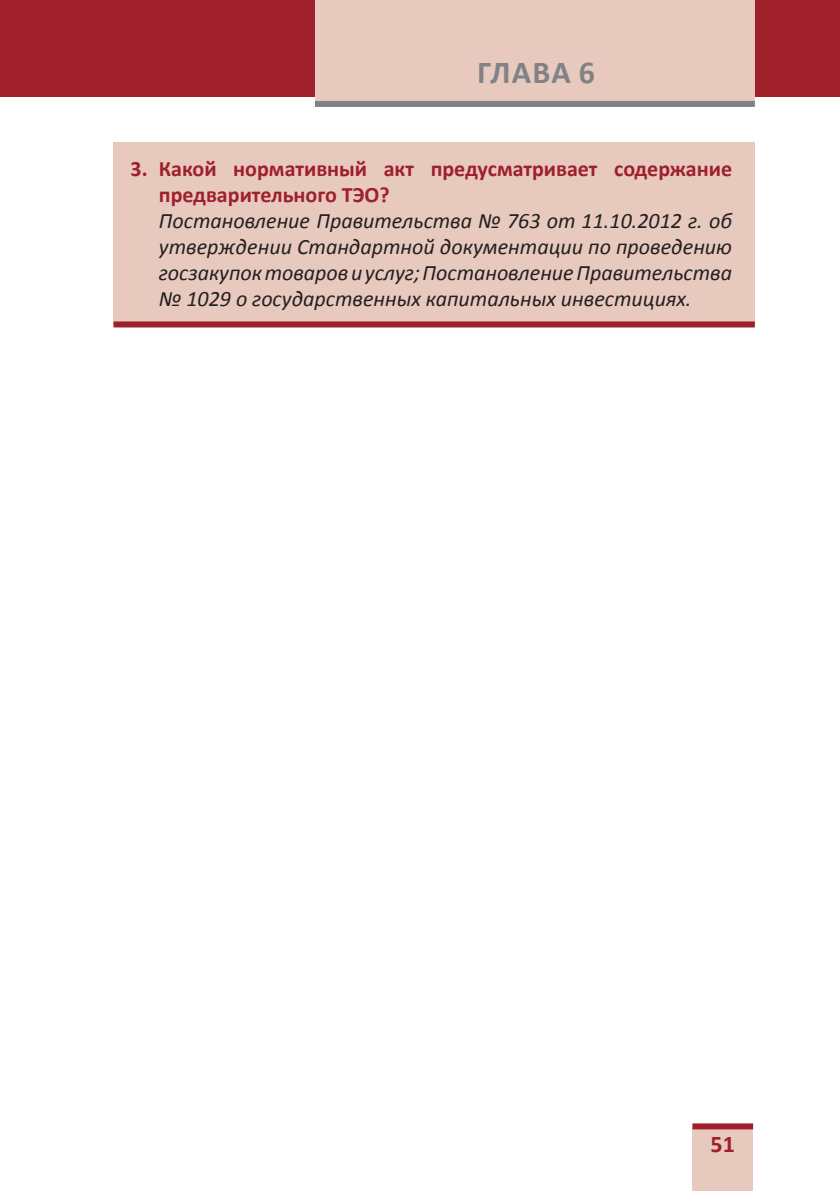
<style>
.page{position:relative;width:840px;height:1191px;background:#fff}
.page>*{position:absolute;margin:0;border:0;box-sizing:border-box;transform-origin:0 0}
.t1{font:700 32px "Calibri";color:#808285}
.t2{font:700 24px "Calibri";color:#9f1f2b}
.t3{font:italic 22px/26px "Calibri";color:#231f20;text-align:justify}
.t4{font:700 22px/26px "Calibri";color:#9f1f2b}
</style>
<div class="page">
<div style="left:0;top:0;width:839px;height:96px;background:#9f1f2b"></div>
<div style="left:315px;top:0;width:439px;height:103px;background:#e7c9be"></div>
<div style="left:315px;top:101px;width:439px;height:6px;background:#808285"></div>
<div style="left:692px;top:1127px;width:60px;height:64px;background:#e7c9be"></div>
<div style="left:692px;top:1123px;width:60px;height:6px;background:#9f1f2b"></div>
<div style="left:113px;top:142px;width:641px;height:182px;background:#e7c9be"></div>
<div style="left:113px;top:321px;width:641px;height:6px;background:#9f1f2b"></div>
<h1 class="t1" style="left:477px;top:52px;width:119px">глава 6</h1>
<p class="t4" style="left:159px;top:156px;width:574px;text-indent:-28px">3. Какой нормативный акт предусматривает содержание предварительного ТЭО?</p>
<p class="t3" style="left:159px;top:207px;width:574px">Постановление Правительства № 763 от 11.10.2012 г. об утверждении Стандартной документации по проведению госзакупок товаров и услуг; Постановление Правительства № 1029 о государственных капитальных инвестициях.</p>
<p class="t2" style="left:710px;top:1128px;width:26px">51</p>
</div>
